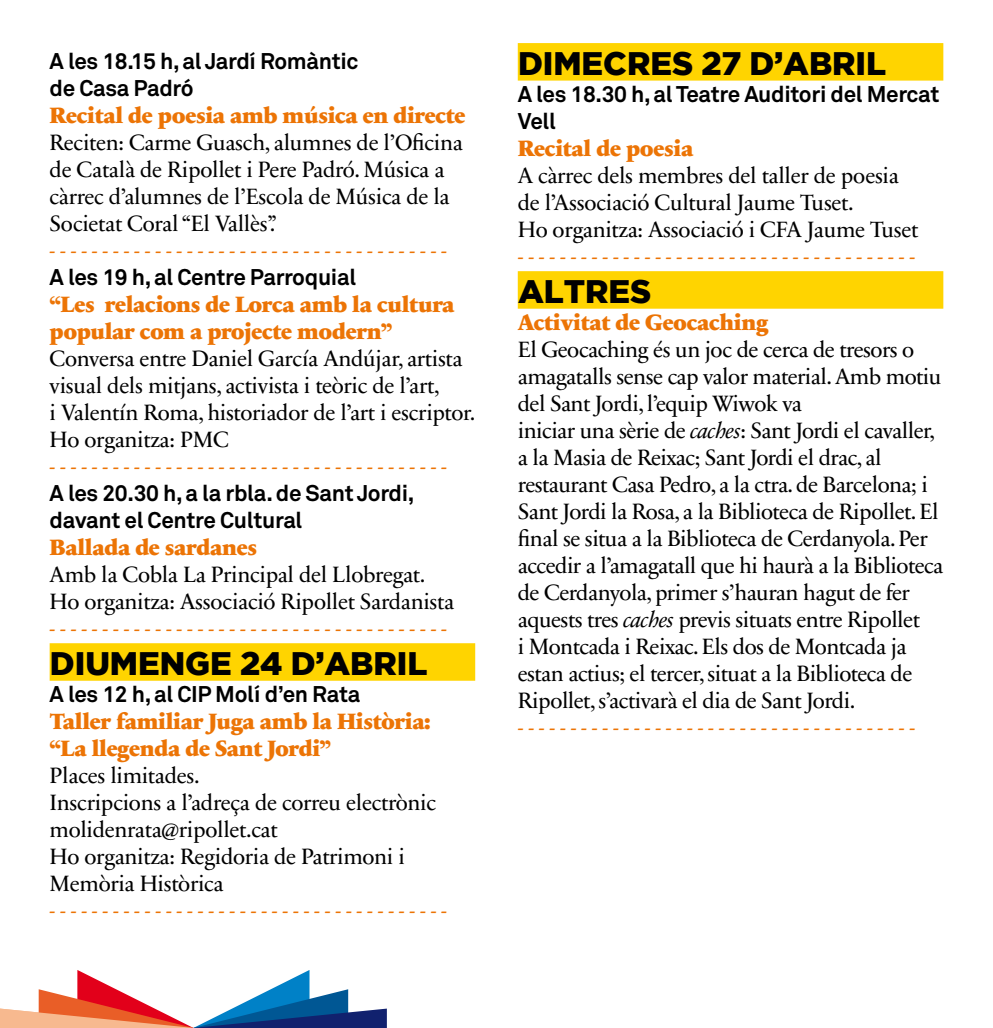
<style>
.page{position:relative;width:993px;height:1028px;background:#fff}
.page>*{position:absolute;margin:0;border:0;box-sizing:border-box;transform-origin:0 0}
.t1{font:900 32.5px "Gotham";color:#000}
.t2{font:22.5px/27px "Sabon Next LT";letter-spacing:-.025em;color:#000}
.t3{font:22.5px "Sabon Next LT";color:#ec7405}
.t4{font:900 22.5px/27px "Sabon Next LT";letter-spacing:-.015em;color:#ec7405}
.t5{font:700 22.5px/27px "Akkurat Pro";letter-spacing:-.015em;color:#000}
.s1{font-style:italic}
</style>
<div class="page">
<div style="left:50px;top:643px;width:425px;height:37px;background:#ffd400"></div>
<div style="left:517px;top:43px;width:426px;height:38px;background:#ffd400"></div>
<div style="left:517px;top:271px;width:426px;height:38px;background:#ffd400"></div>
<svg style="left:0;top:970px;width:387px;height:58px"></svg>
<p class="t5" style="left:50px;top:48px;width:310px">A les 18.15 h, al Jardí Romàntic de Casa Padró</p>
<p class="t4" style="left:50px;top:103px;width:417px">Recital de poesia amb música en directe</p>
<p class="t2" style="left:50px;top:130px;width:414px">Reciten: Carme Guasch, alumnes de l’Oficina de Català de Ripollet i Pere Padró. Música a càrrec d’alumnes de l’Escola de Música de la Societat Coral “El Vallès”.</p>
<p class="t3" style="left:50px;top:237px;width:398px">- - - - - - - - - - - - - - - - - - - - - - - - - - - - - - - - - - - - - -</p>
<p class="t5" style="left:50px;top:264px;width:308px">A les 19 h, al Centre Parroquial</p>
<p class="t4" style="left:50px;top:292px;width:406px">“Les relacions de Lorca amb la cultura popular com a projecte modern”</p>
<p class="t2" style="left:50px;top:346px;width:427px">Conversa entre Daniel García Andújar, artista visual dels mitjans, activista i teòric de l’art,<br>i Valentín Roma, historiador de l’art i escriptor.<br>Ho organitza: PMC</p>
<p class="t3" style="left:50px;top:453px;width:398px">- - - - - - - - - - - - - - - - - - - - - - - - - - - - - - - - - - - - - -</p>
<p class="t5" style="left:50px;top:480px;width:366px">A les 20.30 h, a la rbla. de Sant Jordi, davant el Centre Cultural</p>
<p class="t4" style="left:50px;top:535px;width:209px">Ballada de sardanes</p>
<p class="t2" style="left:50px;top:562px;width:406px">Amb la Cobla La Principal del Llobregat.<br>Ho organitza: Associació Ripollet Sardanista</p>
<p class="t3" style="left:50px;top:615px;width:398px">- - - - - - - - - - - - - - - - - - - - - - - - - - - - - - - - - - - - - -</p>
<h1 class="t1" style="left:50px;top:645px;width:379px">DIUMENGE 24 D’ABRIL</h1>
<p class="t5" style="left:50px;top:681px;width:312px">A les 12 h, al CIP Molí d’en Rata</p>
<p class="t4" style="left:50px;top:709px;width:382px">Taller familiar Juga amb la Història: “La llegenda de Sant Jordi”</p>
<p class="t2" style="left:50px;top:763px;width:388px">Places limitades.<br>Inscripcions a l’adreça de correu electrònic molidenrata@ripollet.cat<br>Ho organitza: Regidoria de Patrimoni i<br>Memòria Històrica</p>
<p class="t3" style="left:50px;top:897px;width:398px">- - - - - - - - - - - - - - - - - - - - - - - - - - - - - - - - - - - - - -</p>
<h1 class="t1" style="left:518px;top:45px;width:369px">DIMECRES 27 D’ABRIL</h1>
<p class="t5" style="left:517px;top:81px;width:423px">A les 18.30 h, al Teatre Auditori del Mercat<br>Vell</p>
<p class="t4" style="left:517px;top:136px;width:177px">Recital de poesia</p>
<p class="t2" style="left:517px;top:163px;width:402px">A càrrec dels membres del taller de poesia de l’Associació Cultural Jaume Tuset.<br>Ho organitza: Associació i CFA Jaume Tuset</p>
<p class="t3" style="left:517px;top:243px;width:398px">- - - - - - - - - - - - - - - - - - - - - - - - - - - - - - - - - - - - - -</p>
<h1 class="t1" style="left:518px;top:273px;width:135px">ALTRES</h1>
<p class="t4" style="left:517px;top:310px;width:252px">Activitat de Geocaching</p>
<p class="t2" style="left:517px;top:337px;width:427px">El Geocaching és un joc de cerca de tresors o amagatalls sense cap valor material. Amb motiu del Sant Jordi, l’equip Wiwok va<br>iniciar una sèrie de <span class="s1">caches</span>: Sant Jordi el cavaller, a la Masia de Reixac; Sant Jordi el drac, al restaurant Casa Pedro, a la ctra. de Barcelona; i Sant Jordi la Rosa, a la Biblioteca de Ripollet. El final se situa a la Biblioteca de Cerdanyola. Per accedir a l’amagatall que hi haurà a la Biblioteca de Cerdanyola, primer s’hauran hagut de fer aquests tres <span class="s1">caches</span> previs situats entre Ripollet<br>i Montcada i Reixac. Els dos de Montcada ja estan actius; el tercer, situat a la Biblioteca de Ripollet, s’activarà el dia de Sant Jordi.</p>
<p class="t3" style="left:517px;top:714px;width:398px">- - - - - - - - - - - - - - - - - - - - - - - - - - - - - - - - - - - - - -</p>
</div>
